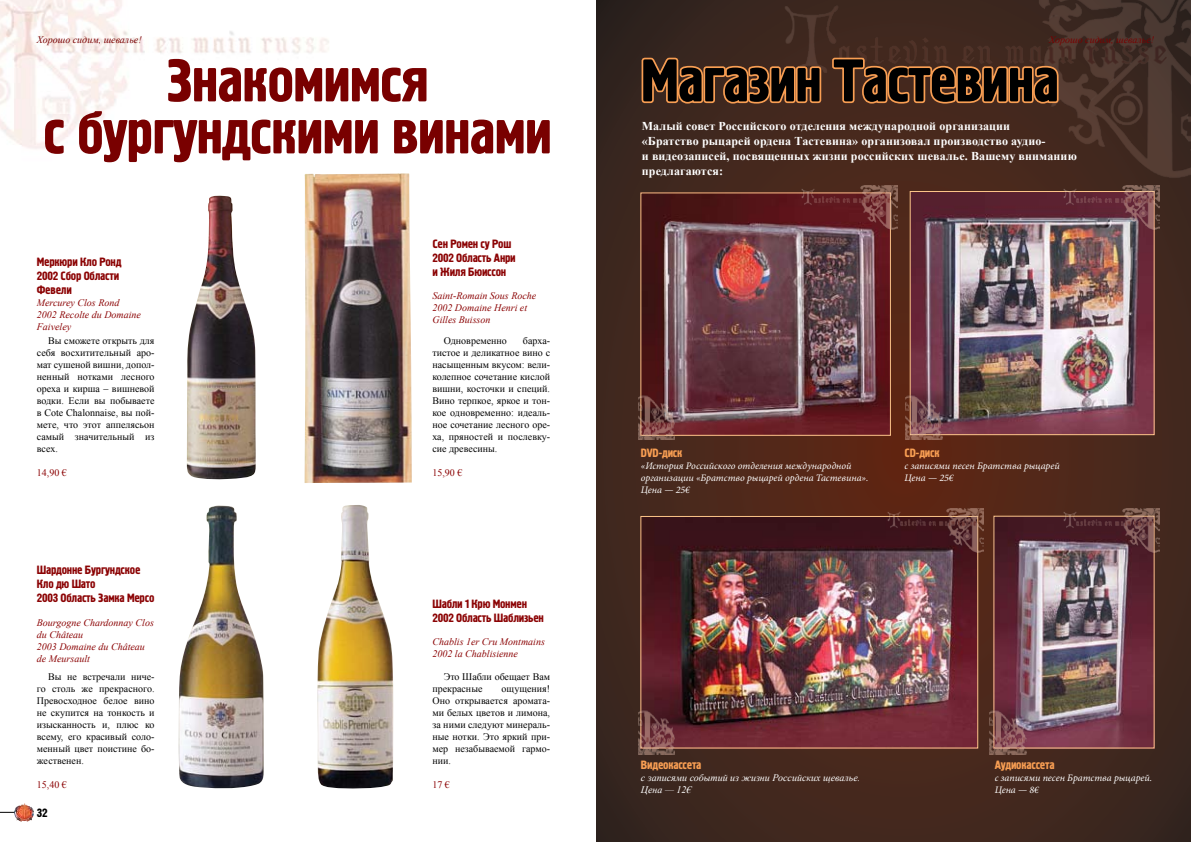
<style>
.page{position:relative;width:1191px;height:842px;background:#fff}
.page>*{position:absolute;margin:0;border:0;box-sizing:border-box;transform-origin:0 0}
.t1{font:60px/52px "Hermes C";letter-spacing:-.02em;color:#790000;text-align:center}
.t2{font:60px "Hermes C";letter-spacing:-.02em;color:#000}
.t3{font:700 12px/15px "Times New Roman";letter-spacing:.01em;color:#fff}
.t4{font:12px/14px "Hermes C";letter-spacing:-.02em;color:#8b0304}
.t5{font:12px "Hermes C";letter-spacing:-.02em;color:#f89e53}
.t6{font:12px "Hermes C";color:#000}
.t7{font:10px/12px "Times New Roman";color:#000;text-align:justify}
.t8{font:italic 10px/12px "Times New Roman";color:#8b0304}
.t9{font:italic 10px/12px "Minion Pro";color:#fff}
.t10{font:italic 10px/12px "Times New Roman";color:#fff}
.t11{font:italic 10px "Times New Roman";color:#790000}
.t12{font:10px "Times New Roman";color:#8b0304}
</style>
<div class="page">
<img style="left:0;top:0;width:329px;height:149px">
<svg style="left:597px;top:0;width:594px;height:842px;background:#44271d"></svg>
<img style="left:765px;top:0;width:426px;height:193px">
<img style="left:317px;top:505px;width:76px;height:284px">
<img style="left:304px;top:173px;width:108px;height:310px">
<img style="left:178px;top:505px;width:86px;height:284px">
<img style="left:187px;top:195px;width:69px;height:285px">
<svg style="left:640px;top:56px;width:183px;height:49px;background:#875633"></svg>
<svg style="left:830px;top:56px;width:230px;height:49px;background:#853"></svg>
<img style="left:642px;top:194px;width:247px;height:240px">
<div style="left:640px;top:192px;width:251px;height:244px;border:1px solid #fdc589"></div>
<img style="left:911px;top:193px;width:241px;height:240px">
<div style="left:909px;top:191px;width:245px;height:244px;border:1px solid #fdc589"></div>
<img style="left:995px;top:518px;width:157px;height:228px">
<img style="left:642px;top:518px;width:334px;height:228px">
<div style="left:640px;top:516px;width:338px;height:232px;border:1px solid #fdc589"></div>
<img style="left:1059px;top:186px;width:100px;height:47px">
<img style="left:1059px;top:509px;width:100px;height:46px">
<img style="left:883px;top:509px;width:101px;height:46px">
<img style="left:797px;top:186px;width:101px;height:47px">
<img style="left:638px;top:707px;width:37px;height:47px">
<img style="left:989px;top:707px;width:37px;height:47px">
<img style="left:638px;top:393px;width:37px;height:46px">
<img style="left:905px;top:393px;width:37px;height:46px">
<svg style="left:0;top:812px;width:14px;height:1px"></svg>
<img style="left:14px;top:804px;width:20px;height:17px">
<p class="t11" style="left:37px;top:32px;width:106px">Хорошо сидим, шевалье!</p>
<p class="t11" style="left:1049px;top:32px;width:106px">Хорошо сидим, шевалье!</p>
<h1 class="t1" style="left:43px;top:57px;width:510px">Знакомимся<br>с бургундскими винами</h1>
<p class="t4" style="left:37px;top:255px;width:86px">Меркюри Кло Ронд<br>2002 Сбор Области<br>Февели</p>
<p class="t8" style="left:37px;top:296px;width:106px">Mercurey Clos Rond<br>2002 Recolte du Domaine<br>Faiveley</p>
<p class="t7" style="left:37px;top:335px;width:119px;text-indent:11px">Вы сможете открыть для себя восхитительный аро‑ мат сушеной вишни, допол‑ ненный нотками лесного ореха и кирша – вишневой водки. Если вы побываете в Cote Chalonnaise, вы пой‑ мете, что этот аппелясьон самый значительный из всех.</p>
<p class="t12" style="left:37px;top:466px;width:31px">14,90 €</p>
<p class="t4" style="left:37px;top:564px;width:119px">Шардонне Бургундское<br>Кло дю Шато<br>2003 Область Замка Мерсо</p>
<p class="t8" style="left:37px;top:616px;width:119px">Bourgogne Chardonnay Clos du Château<br>2003 Domaine du Château de Meursault</p>
<p class="t7" style="left:37px;top:671px;width:119px;text-indent:11px">Вы не встречали ниче‑ го столь же прекрасного.<br>Превосходное белое вино не скупится на тонкость и изысканность и, плюс ко всему, его красивый соло‑ менный цвет поистине бо‑ жественен.</p>
<p class="t12" style="left:37px;top:778px;width:31px">15,40 €</p>
<p class="t6" style="left:37px;top:806px;width:12px">32</p>
<p class="t4" style="left:432px;top:237px;width:85px">Сен Ромен су Рош<br>2002 Область Анри и Жиля Бюиссон</p>
<p class="t8" style="left:432px;top:290px;width:105px">Saint-Romain Sous Roche<br>2002 Domaine Henri et<br>Gilles Buisson</p>
<p class="t7" style="left:444px;top:335px;width:65px">Одновременно</p>
<p class="t7" style="left:432px;top:335px;width:119px;text-indent:90px">барха‑ тистое и деликатное вино с насыщенным вкусом: вели‑ колепное сочетание кислой вишни, косточки и специй.<br>Вино терпкое, яркое и тон‑ кое одновременно: идеаль‑ ное сочетание лесного оре‑ ха, пряностей и послевку‑ сие древесины.</p>
<p class="t12" style="left:432px;top:466px;width:31px">15,90 €</p>
<p class="t4" style="left:432px;top:597px;width:113px">Шабли 1 Крю Монмен<br>2002 Область Шаблизьен</p>
<p class="t8" style="left:432px;top:636px;width:114px">Chablis 1er Cru Montmains<br>2002 la Chablisienne</p>
<p class="t7" style="left:432px;top:671px;width:119px;text-indent:11px">Это Шабли обещает Вам прекрасные</p>
<p class="t7" style="left:432px;top:683px;width:119px;text-indent:69px">ощущения!<br>Оно открывается аромата‑ ми белых цветов и лимона, за ними следуют минераль‑ ные нотки. Это яркий при‑ мер незабываемой гармо‑ нии.</p>
<p class="t12" style="left:432px;top:778px;width:19px">17 €</p>
<h1 class="t2" style="left:641px;top:47px;width:420px">Магазин Тастевина</h1>
<p class="t3" style="left:642px;top:118px;width:436px">Малый совет Российского отделения международной организации<br>«Братство рыцарей ордена Тастевина» организовал производство аудио-<br>и видеозаписей, посвященных жизни российских шевалье. Вашему вниманию предлагаются:</p>
<p class="t5" style="left:641px;top:446px;width:43px">DVD-диск</p>
<p class="t9" style="left:641px;top:459px;width:229px">«История Российского отделения международной организации «Братство рыцарей ордена Тастевина».<br>Цена — 25€</p>
<p class="t5" style="left:904px;top:446px;width:37px">CD-диск</p>
<p class="t9" style="left:904px;top:459px;width:157px">с записями песен Братства рыцарей<br>Цена — 25€</p>
<p class="t5" style="left:641px;top:758px;width:62px">Видеокассета</p>
<p class="t10" style="left:641px;top:772px;width:221px">с записями событий из жизни Российских щевалье.<br>Цена — 12€</p>
<p class="t5" style="left:994px;top:758px;width:61px">Аудиокассета</p>
<p class="t9" style="left:994px;top:772px;width:159px">с записями песен Братства рыцарей.<br>Цена — 8€</p>
</div>
